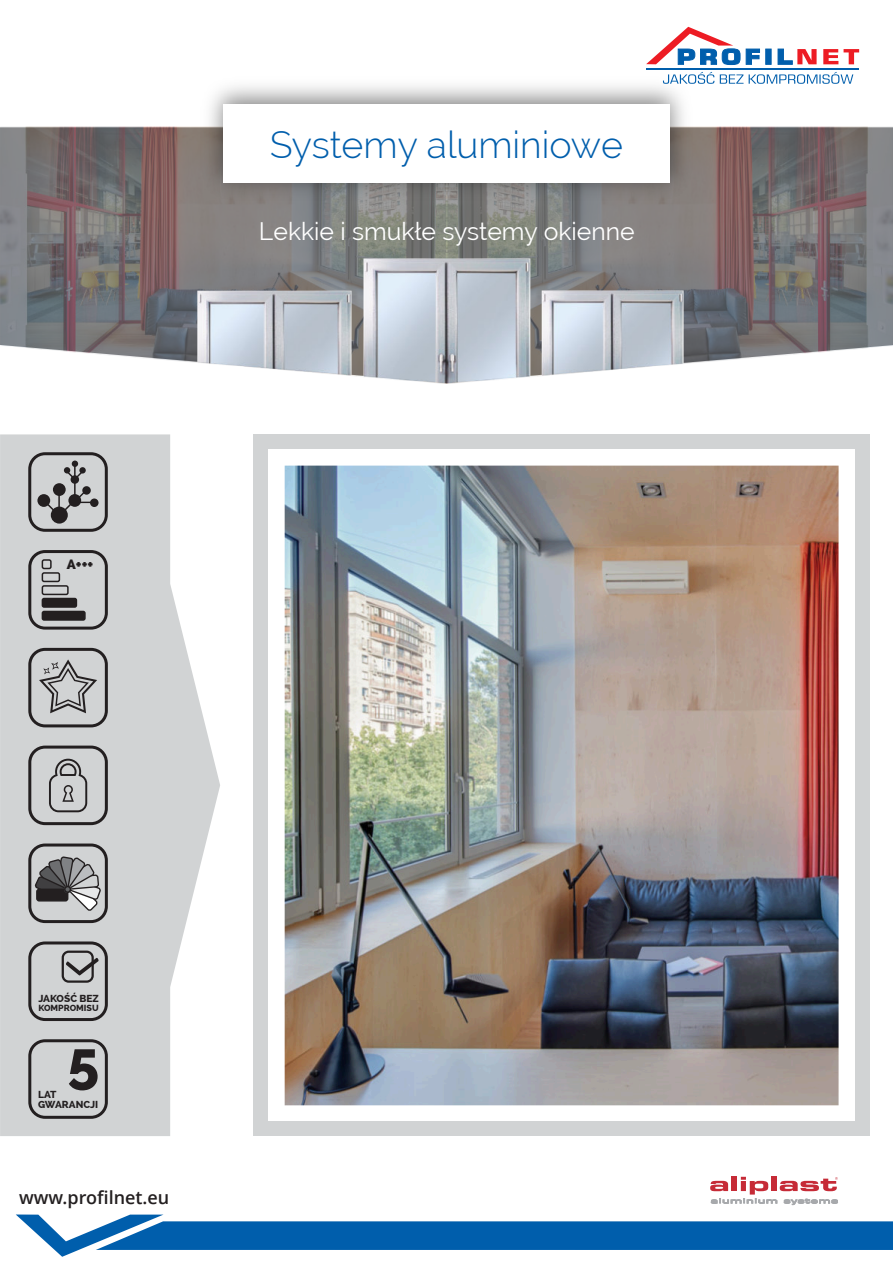
<style>
.page{position:relative;width:893px;height:1263px;background:#fff}
.page>*{position:absolute;margin:0;border:0;box-sizing:border-box;transform-origin:0 0}
.t1{font:800 57.15px "Raleway";color:#231f20}
.t2{font:300 37.5px "Raleway";color:#005eac}
.t3{font:24.75px "Raleway";color:#fff}
.t4{font:600 18px "Open Sans";color:#231f20}
.t5{font:800 13.5px "Raleway";color:#231f20}
.t6{font:800 10.2px/10.2px "Raleway";color:#231f20}
.t7{font:800 8.85px "Raleway";color:#231f20}
</style>
<div class="page">
<svg style="left:710px;top:1177px;width:128px;height:29px"></svg>
<svg style="left:0;top:434px;width:220px;height:702px;fill:#d1d3d4"></svg>
<div style="left:28px;top:1039px;width:80px;height:80px;border:3px solid #231f20;border-radius:15px"></div>
<div style="left:28px;top:941px;width:80px;height:80px;border:3px solid #231f20;border-radius:15px"></div>
<svg style="left:66px;top:958px;width:33px;height:17px"></svg>
<div style="left:62px;top:950px;width:32px;height:33px;border:2px solid #231f20;border-radius:6px"></div>
<div style="left:28px;top:843px;width:80px;height:80px;border:3px solid #231f20;border-radius:15px"></div>
<svg style="left:34px;top:856px;width:68px;height:55px;background:#919192"></svg>
<div style="left:28px;top:648px;width:80px;height:79px;border:3px solid #231f20;border-radius:15px"></div>
<svg style="left:39px;top:659px;width:58px;height:54px;background:#b0b0b1"></svg>
<div style="left:28px;top:745px;width:80px;height:80px;border:3px solid #231f20;border-radius:15px"></div>
<svg style="left:49px;top:759px;width:38px;height:53px;background:#aaabac"></svg>
<div style="left:28px;top:550px;width:80px;height:80px;border:3px solid #231f20;border-radius:15px"></div>
<div style="left:42px;top:611px;width:44px;height:10px;background:#231f20;border:2px solid #231f20;border-radius:2px"></div>
<div style="left:42px;top:598px;width:35px;height:10px;background:#231f20;border:2px solid #231f20;border-radius:2px"></div>
<div style="left:42px;top:585px;width:27px;height:10px;border:2px solid #231f20;border-radius:2px"></div>
<div style="left:42px;top:572px;width:18px;height:10px;border:2px solid #231f20;border-radius:2px"></div>
<div style="left:42px;top:559px;width:10px;height:10px;border:2px solid #231f20;border-radius:2px"></div>
<div style="left:28px;top:452px;width:80px;height:80px;border:3px solid #231f20;border-radius:15px"></div>
<svg style="left:51px;top:507px;width:17px;height:17px"></svg>
<div style="left:37px;top:494px;width:13px;height:13px;background:#231f20;border-radius:50%"></div>
<div style="left:90px;top:498px;width:9px;height:9px;background:#231f20;border-radius:50%"></div>
<svg style="left:46px;top:461px;width:48px;height:60px;background:#9f9fa0"></svg>
<div style="left:253px;top:435px;width:617px;height:701px;background:#d1d3d4"></div>
<div style="left:268px;top:449px;width:587px;height:672px;background:#fff"></div>
<img style="left:284px;top:465px;width:554px;height:640px">
<img style="left:0;top:127px;width:893px;height:250px">
<img style="left:542px;top:290px;width:142px;height:85px">
<img style="left:198px;top:290px;width:153px;height:85px">
<img style="left:363px;top:259px;width:167px;height:124px">
<svg style="left:16px;top:1214px;width:877px;height:43px"></svg>
<img style="left:200px;top:81px;width:492px;height:120px">
<div style="left:223px;top:105px;width:447px;height:78px;background:#fff"></div>
<svg style="left:0;top:497px;width:1px;height:28px"></svg>
<svg style="left:646px;top:27px;width:213px;height:38px"></svg>
<svg style="left:663px;top:72px;width:190px;height:12px"></svg>
<hr style="left:646px;top:69px;width:213px;height:1px;background:#005eac">
<p class="t5" style="left:67px;top:557px;width:28px">A+++</p>
<h2 class="t2" style="left:270px;top:123px;width:355px">Systemy aluminiowe</h2>
<p class="t3" style="left:259px;top:217px;width:377px">Lekkie i smukłe systemy okienne</p>
<p class="t6" style="left:38px;top:993px;width:62px">JAKOŚĆ BEZ</p>
<p class="t7" style="left:38px;top:1002px;width:62px">KOMPROMISU</p>
<h1 class="t1" style="left:67px;top:1028px;width:33px">5</h1>
<p class="t6" style="left:38px;top:1089px;width:62px">LAT<br>GWARANCJI</p>
<p class="t4" style="left:19px;top:1190px;width:152px">www.profilnet.eu</p>
</div>
